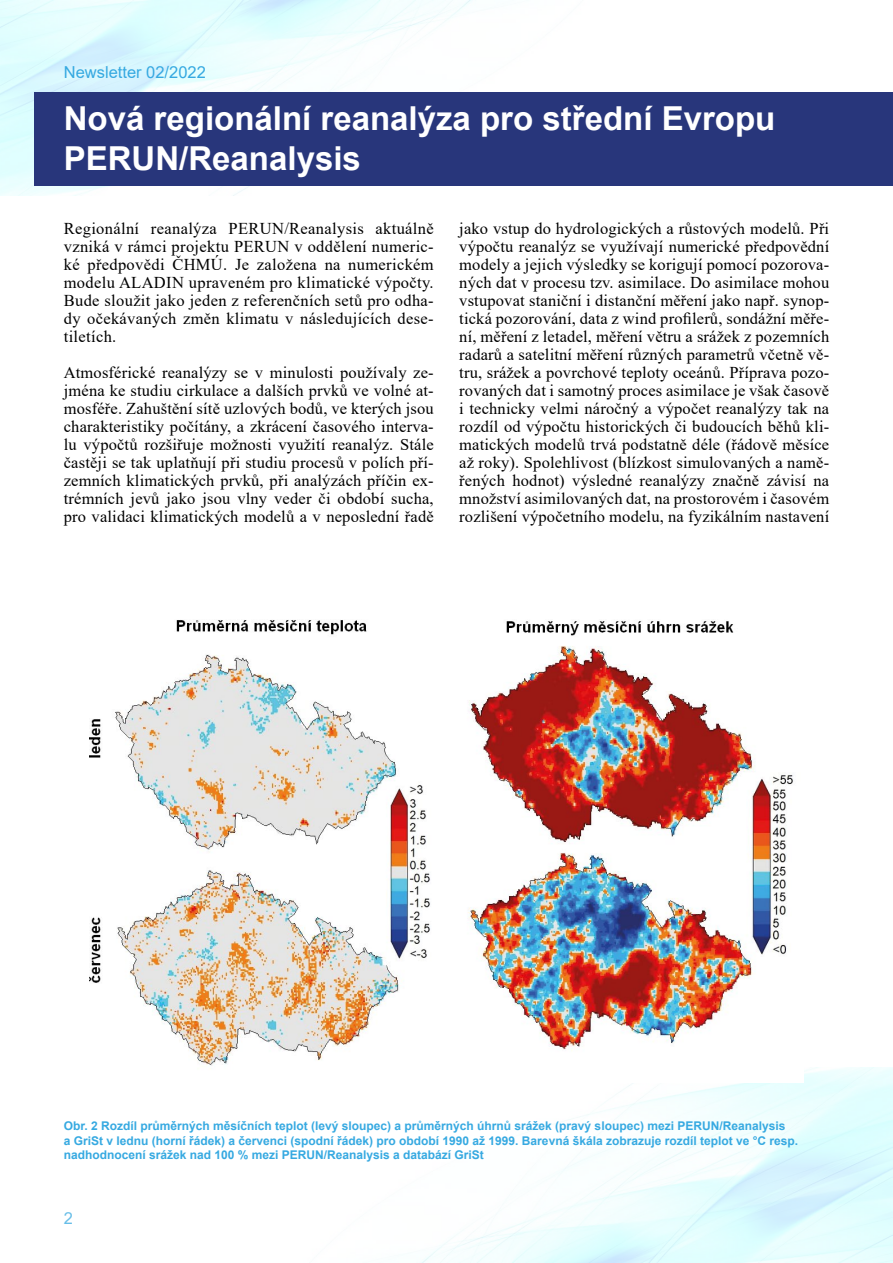
<style>
.page{position:relative;width:893px;height:1263px;background:#fff}
.page>*{position:absolute;margin:0;border:0;box-sizing:border-box;transform-origin:0 0}
.t1{font:700 33px/39.6px "Arial";color:#fff}
.t2{font:16.5px/18px "Times New Roman";letter-spacing:.01em;color:#000;text-align:justify}
.t3{font:16.5px "Arial";color:#36a9e1}
.t4{font:700 12px/14.4px "Arial";color:#36a9e1}
</style>
<div class="page">
<div style="left:34px;top:92px;width:859px;height:94px;background:#28367b"></div>
<img style="left:89px;top:620px;width:704px;height:450px">
<p class="t3" style="left:64px;top:61px;width:144px">Newsletter 02/2022</p>
<h1 class="t1" style="left:64px;top:99px;width:713px">Nová regionální reanalýza pro střední Evropu<br>PERUN/Reanalysis</h1>
<p class="t2" style="left:64px;top:219px;width:371px">Regionální reanalýza PERUN/Reanalysis aktuálně vzniká v rámci projektu PERUN v oddělení numeric&shy;ké předpovědi ČHMÚ. Je založena na numerickém modelu ALADIN upraveném pro klimatické výpočty.<br>Bude sloužit jako jeden z referenčních setů pro odha&shy;dy očekávaných změn klimatu v následujících dese&shy;tiletích.</p>
<p class="t2" style="left:64px;top:363px;width:371px">Atmosférické reanalýzy se v minulosti používaly ze&shy;jména ke studiu cirkulace a dalších prvků ve volné at&shy;mosféře. Zahuštění sítě uzlových bodů, ve kterých jsou charakteristiky počítány, a zkrácení časového interva&shy;lu výpočtů rozšiřuje možnosti využití reanalýz. Stále častěji se tak uplatňují při studiu procesů v polích pří&shy;zemních klimatických prvků, při analýzách příčin ex&shy;trémních jevů jako jsou vlny veder či období sucha, pro validaci klimatických modelů a v neposlední řadě</p>
<p class="t2" style="left:459px;top:219px;width:371px">jako vstup do hydrologických a růstových modelů. Při výpočtu reanalýz se využívají numerické předpovědní modely a jejich výsledky se korigují pomocí pozorova&shy;ných dat v procesu tzv. asimilace. Do asimilace mohou vstupovat staniční i distanční měření jako např. synop&shy;tická pozorování, data z wind profilerů, sondážní měře&shy;ní, měření z letadel, měření větru a srážek z pozemních radarů a satelitní měření různých parametrů včetně vě&shy;tru, srážek a povrchové teploty oceánů. Příprava pozo&shy;rovaných dat i samotný proces asimilace je však časově i technicky velmi náročný a výpočet reanalýzy tak na rozdíl od výpočtu historických či budoucích běhů kli&shy;matických modelů trvá podstatně déle (řádově měsíce až roky). Spolehlivost (blízkost simulovaných a namě&shy;řených hodnot) výsledné reanalýzy značně závisí na množství asimilovaných dat, na prostorovém i časovém rozlišení výpočetního modelu, na fyzikálním nastavení</p>
<p class="t4" style="left:64px;top:1119px;width:736px">Obr. 2 Rozdíl průměrných měsíčních teplot (levý sloupec) a průměrných úhrnů srážek (pravý sloupec) mezi PERUN/Reanalysis<br>a GriSt v lednu (horní řádek) a červenci (spodní řádek) pro období 1990 až 1999. Barevná škála zobrazuje rozdíl teplot ve °C resp. nadhodnocení srážek nad 100 % mezi PERUN/Reanalysis a databází GriSt</p>
<p class="t3" style="left:64px;top:1207px;width:11px">2</p>
</div>
